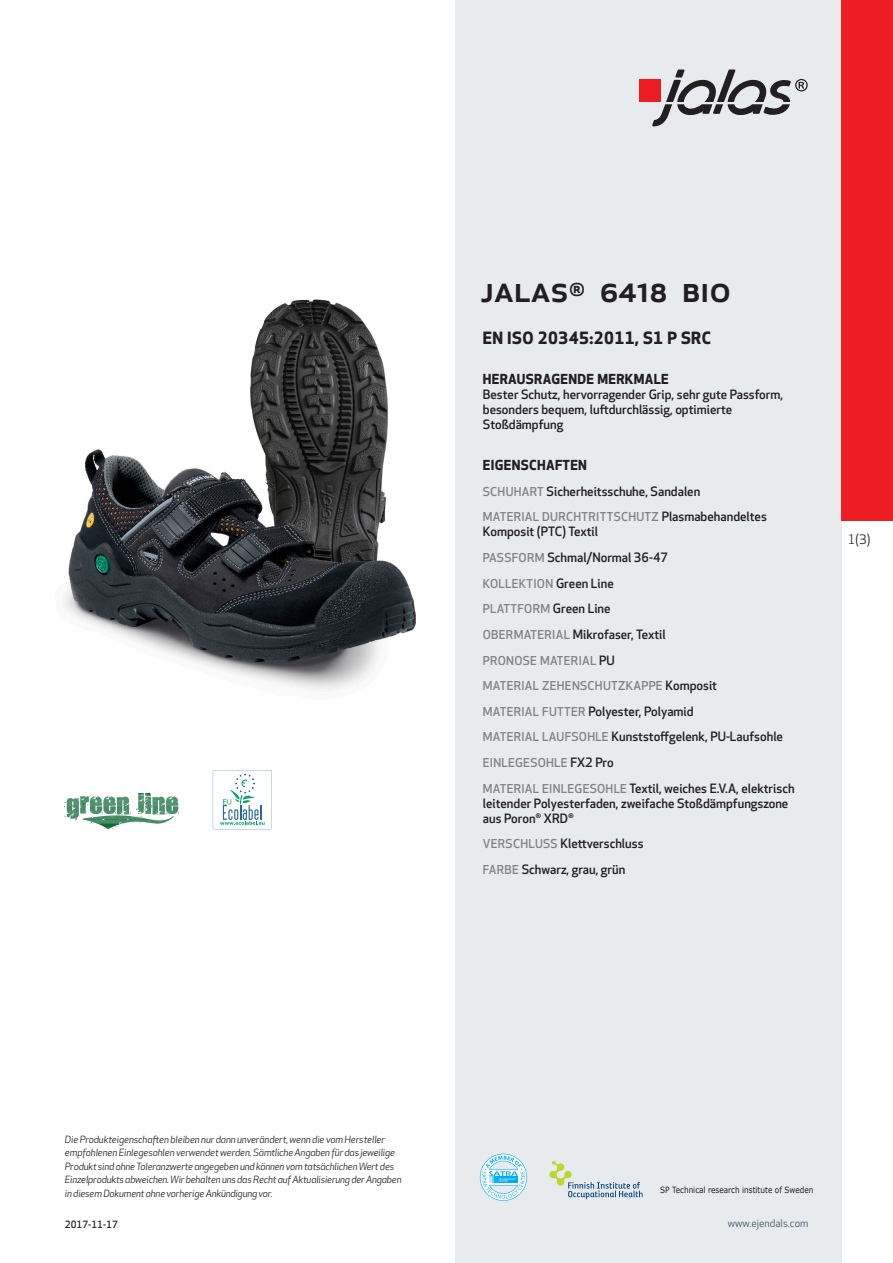
<style>
.page{position:relative;width:893px;height:1263px;background:#fff}
.page>*{position:absolute;margin:0;border:0;box-sizing:border-box;transform-origin:0 0}
.prodname{font:500 36px "Apex New";color:#231f20}
.Funktion_body{font:700 16.5px "Apex New";letter-spacing:.025em;color:#231f20}
.Funktion_body-2{font:700 13.5px "Apex New";letter-spacing:.025em;color:#231f20}
.t1{font:12.75px "Apex New";color:#231f20}
.Funktion_body-3{font:500 12.6px/15px "Apex New";color:#231f20}
.Funktion_body-4{font:500 12px "Apex New";letter-spacing:.025em;color:#808285}
.t2{font:10.5px "Apex New";color:#405968}
.t3{font:italic 9.75px/13.5px "Apex New";letter-spacing:-.015em;color:#231f20}
.Sidfot_datum{font:500 9.75px "Apex New";color:#231f20}
.t4{font:8.55px "Verdana";color:#231f20;scale:.85 1}
.s1{font-size:12px;color:#808285}
.s2{font-size:12.6px;color:#231f20}
</style>
<div class="page">
<div style="left:455px;top:0;width:387px;height:1263px;background:#e8ebee"></div>
<svg style="left:549px;top:1161px;width:94px;height:38px"></svg>
<svg style="left:480px;top:1154px;width:47px;height:47px"></svg>
<div style="left:639px;top:80px;width:22px;height:22px;background:#ee1d23"></div>
<svg style="left:652px;top:70px;width:156px;height:56px"></svg>
<div style="left:842px;top:0;width:51px;height:520px;background:#ee1d23"></div>
<img style="left:64px;top:299px;width:351px;height:391px">
<svg style="left:64px;top:791px;width:115px;height:38px"></svg>
<svg style="left:213px;top:770px;width:59px;height:59px"></svg>
<p class="prodname" style="left:480px;top:265px;width:252px">JALAS<sup>®</sup> 6418 Bio</p>
<p class="Funktion_body" style="left:483px;top:326px;width:230px">EN ISO 20345:2011, S1 P SRC</p>
<p class="Funktion_body-2" style="left:483px;top:370px;width:187px">HERAUSRAGENDE MERKMALE</p>
<p class="Funktion_body-3" style="left:483px;top:387px;width:302px">Bester Schutz, hervorragender Grip, sehr gute Passform, besonders bequem, luftdurchlässig, optimierte<br>Stoßdämpfung</p>
<p class="Funktion_body-2" style="left:483px;top:455px;width:106px">EIGENSCHAFTEN</p>
<p class="Funktion_body-3" style="left:483px;top:483px;width:219px"><span class="s1">SCHUHART</span> Sicherheitsschuhe, Sandalen</p>
<p class="Funktion_body-4" style="left:483px;top:509px;width:286px">MATERIAL DURCHTRITTSCHUTZ <span class="s2">Plasmabehandeltes</span></p>
<p class="Funktion_body-3" style="left:483px;top:524px;width:117px">Komposit (PTC) Textil</p>
<p class="Funktion_body-3" style="left:483px;top:550px;width:187px"><span class="s1">PASSFORM</span> Schmal/Normal 36-47</p>
<p class="Funktion_body-4" style="left:483px;top:575px;width:132px">KOLLEKTION <span class="s2">Green Line</span></p>
<p class="Funktion_body-4" style="left:483px;top:601px;width:129px">PLATTFORM <span class="s2">Green Line</span></p>
<p class="Funktion_body-3" style="left:483px;top:627px;width:184px"><span class="s1">OBERMATERIAL</span> Mikrofaser, Textil</p>
<p class="Funktion_body-4" style="left:483px;top:652px;width:133px">PRONOSE MATERIAL <span class="s2">PU</span></p>
<p class="Funktion_body-4" style="left:483px;top:678px;width:236px">MATERIAL ZEHENSCHUTZKAPPE <span class="s2">Komposit</span></p>
<p class="Funktion_body-3" style="left:483px;top:703px;width:212px"><span class="s1">MATERIAL FUTTER</span> Polyester, Polyamid</p>
<p class="Funktion_body-3" style="left:483px;top:729px;width:302px"><span class="s1">MATERIAL LAUFSOHLE</span> Kunststoffgelenk, PU-Laufsohle</p>
<p class="Funktion_body-4" style="left:483px;top:755px;width:132px">EINLEGESOHLE <span class="s2">FX2 Pro</span></p>
<p class="Funktion_body-3" style="left:483px;top:780px;width:313px"><span class="s1">MATERIAL EINLEGESOHLE</span> Textil, weiches E.V.A, elektrisch leitender Polyesterfaden, zweifache Stoßdämpfungszone aus Poron<sup>®</sup> XRD<sup>®</sup></p>
<p class="Funktion_body-3" style="left:483px;top:836px;width:162px"><span class="s1">VERSCHLUSS</span> Klettverschluss</p>
<p class="Funktion_body-3" style="left:483px;top:862px;width:144px"><span class="s1">FARBE</span> Schwarz, grau, grün</p>
<p class="t1" style="left:848px;top:531px;width:24px">1(3)</p>
<p class="t3" style="left:65px;top:1132px;width:338px">Die Produkteigenschaften bleiben nur dann unverändert, wenn die vom Hersteller empfohlenen Einlegesohlen verwendet werden. Sämtliche Angaben für das jeweilige Produkt sind ohne Toleranzwerte angegeben und können vom tatsächlichen Wert des Einzelprodukts abweichen. Wir behalten uns das Recht auf Aktualisierung der Angaben in diesem Dokument ohne vorherige Ankündigung vor.</p>
<p class="Sidfot_datum" style="left:65px;top:1218px;width:54px">2017-11-17</p>
<p class="t4" style="left:660px;top:1184px;width:182px">SP Technical research institute of Sweden</p>
<p class="t2" style="left:728px;top:1217px;width:82px">www.ejendals.com</p>
</div>
